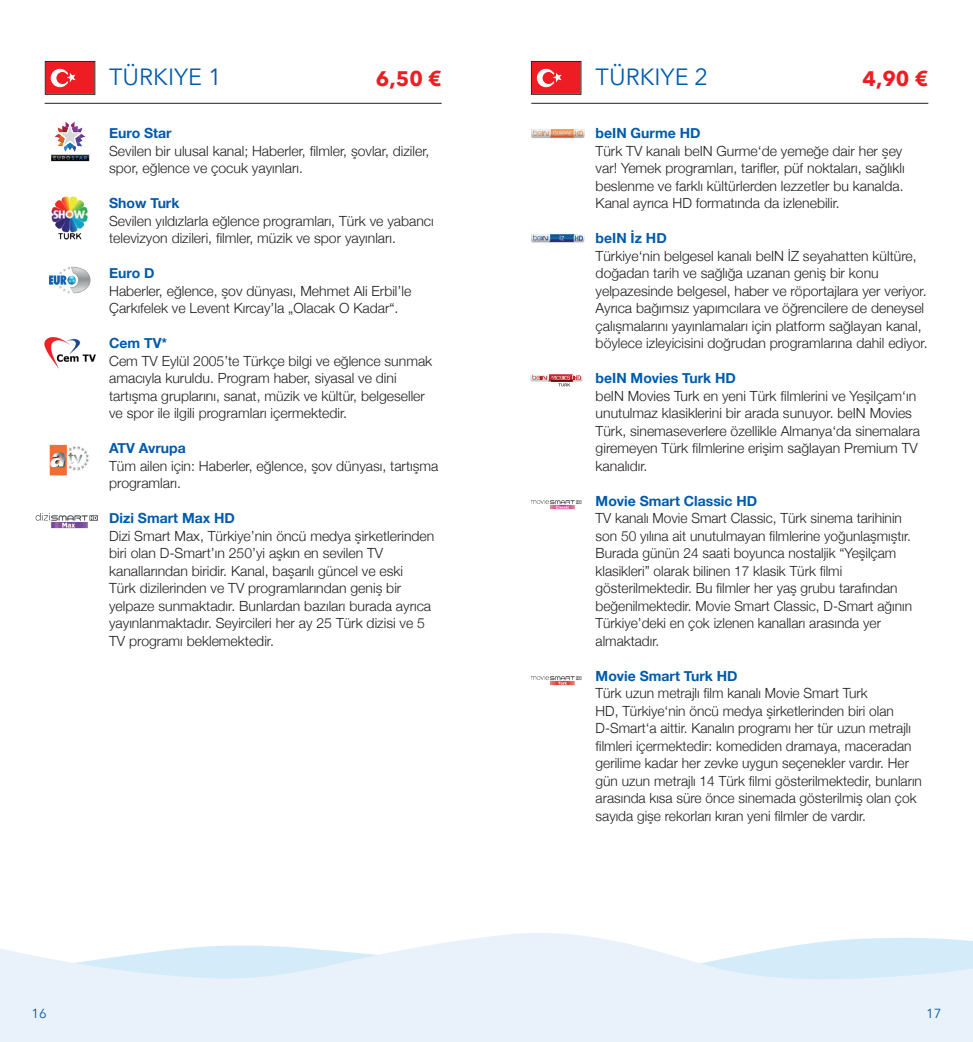
<style>
.page{position:relative;width:973px;height:1042px;background:#fff}
.page>*{position:absolute;margin:0;border:0;box-sizing:border-box;transform-origin:0 0}
.t1{font:23.45px "Avenir Next";color:#015aaa}
.t2{font:700 21px "Avenir Next";color:#ee1d23}
.t3{font:300 14px/17.5px "Helvetica Neue";color:#231f20}
.t4{font:700 14px "Helvetica Neue";color:#015aaa}
.t5{font:13.12px "Avenir Next";color:#015aaa}
</style>
<div class="page">
<svg style="left:0;top:933px;width:972px;height:109px;fill:#e9f2fa"></svg>
<hr style="left:45px;top:103px;width:396px;height:1px;background:#231f20">
<div style="left:45px;top:61px;width:50px;height:34px;background:#ee1d23"></div>
<svg style="left:51px;top:69px;width:25px;height:18px"></svg>
<div style="left:45px;top:61px;width:50px;height:34px;border:1px solid #231f20"></div>
<img style="left:51px;top:121px;width:39px;height:40px">
<img style="left:52px;top:196px;width:36px;height:44px">
<img style="left:48px;top:266px;width:43px;height:28px">
<img style="left:35px;top:513px;width:63px;height:15px">
<img style="left:49px;top:444px;width:40px;height:32px">
<img style="left:44px;top:337px;width:52px;height:32px">
<hr style="left:531px;top:103px;width:397px;height:1px;background:#231f20">
<div style="left:531px;top:61px;width:50px;height:34px;background:#ee1d23"></div>
<svg style="left:536px;top:69px;width:25px;height:18px"></svg>
<div style="left:531px;top:61px;width:50px;height:34px;border:1px solid #231f20"></div>
<img style="left:531px;top:129px;width:53px;height:10px">
<img style="left:531px;top:235px;width:53px;height:8px">
<svg style="left:530px;top:374px;width:52px;height:12px"></svg>
<img style="left:531px;top:498px;width:51px;height:11px">
<img style="left:531px;top:674px;width:51px;height:11px">
<h1 class="t1" style="left:109px;top:57px;width:114px">TÜRKIYE 1</h1>
<h2 class="t2" style="left:376px;top:60px;width:67px">6,50 €</h2>
<h1 class="t1" style="left:595px;top:57px;width:114px">TÜRKIYE 2</h1>
<p class="t4" style="left:595px;top:122px;width:106px">beIN Gurme HD</p>
<p class="t3" style="left:595px;top:141px;width:310px">Türk TV kanalı beIN Gurme‘de yemeğe dair her şey var! Yemek programları, tarifler, püf noktaları, sağlıklı beslenme ve farklı kültürlerden lezzetler bu kanalda.<br>Kanal ayrıca HD formatında da izlenebilir.</p>
<p class="t4" style="left:595px;top:227px;width:73px">beIN İz HD</p>
<p class="t3" style="left:595px;top:246px;width:333px">Türkiye‘nin belgesel kanalı beIN İZ seyahatten kültüre, doğadan tarih ve sağlığa uzanan geniş bir konu yelpazesinde belgesel, haber ve röportajlara yer veriyor.<br>Ayrıca bağımsız yapımcılara ve öğrencilere de deneysel çalışmalarını yayınlamaları için platform sağlayan kanal, böylece izleyicisini doğrudan programlarına dahil ediyor.</p>
<p class="t4" style="left:595px;top:367px;width:142px">beIN Movies Turk HD</p>
<p class="t3" style="left:595px;top:386px;width:326px">beIN Movies Turk en yeni Türk filmlerini ve Yeşilçam‘ın unutulmaz klasiklerini bir arada sunuyor. beIN Movies Türk, sinemaseverlere özellikle Almanya‘da sinemalara giremeyen Türk filmlerine erişim sağlayan Premium TV kanalıdır.</p>
<p class="t4" style="left:595px;top:490px;width:163px">Movie Smart Classic HD</p>
<p class="t3" style="left:595px;top:509px;width:318px">TV kanalı Movie Smart Classic, Türk sinema tarihinin son 50 yılına ait unutulmayan filmlerine yoğunlaşmıştır.<br>Burada günün 24 saati boyunca nostaljik “Yeşilçam klasikleri” olarak bilinen 17 klasik Türk filmi gösterilmektedir. Bu filmler her yaş grubu tarafından beğenilmektedir. Movie Smart Classic, D-Smart ağının Türkiye’deki en çok izlenen kanalları arasında yer almaktadır.</p>
<p class="t4" style="left:595px;top:665px;width:143px">Movie Smart Turk HD</p>
<p class="t3" style="left:595px;top:684px;width:328px">Türk uzun metrajlı film kanalı Movie Smart Turk<br>HD, Türkiye‘nin öncü medya şirketlerinden biri olan D-Smart‘a aittir. Kanalın programı her tür uzun metrajlı filmleri içermektedir: komediden dramaya, maceradan gerilime kadar her zevke uygun seçenekler vardır. Her gün uzun metrajlı 14 Türk filmi gösterilmektedir, bunların arasında kısa süre önce sinemada gösterilmiş olan çok sayıda gişe rekorları kıran yeni filmler de vardır.</p>
<h2 class="t2" style="left:862px;top:60px;width:67px">4,90 €</h2>
<p class="t4" style="left:109px;top:122px;width:64px">Euro Star</p>
<p class="t3" style="left:109px;top:141px;width:322px">Sevilen bir ulusal kanal; Haberler, filmler, şovlar, diziler, spor, eğlence ve çocuk yayınları.</p>
<p class="t4" style="left:109px;top:192px;width:72px">Show Turk</p>
<p class="t3" style="left:109px;top:211px;width:326px">Sevilen yıldızlarla eğlence programları, Türk ve yabancı televizyon dizileri, filmler, müzik ve spor yayınları.</p>
<p class="t4" style="left:109px;top:262px;width:47px">Euro D</p>
<p class="t3" style="left:109px;top:281px;width:303px">Haberler, eğlence, şov dünyası, Mehmet Ali Erbil’le<br>Çarkıfelek ve Levent Kırcay’la „Olacak O Kadar“.</p>
<p class="t4" style="left:109px;top:332px;width:60px">Cem TV*</p>
<p class="t3" style="left:109px;top:351px;width:324px">Cem TV Eylül 2005’te Türkçe bilgi ve eğlence sunmak amacıyla kuruldu. Program haber, siyasal ve dini tartışma gruplarını, sanat, müzik ve kültür, belgeseller ve spor ile ilgili programları içermektedir.</p>
<p class="t4" style="left:109px;top:437px;width:78px">ATV Avrupa</p>
<p class="t3" style="left:109px;top:456px;width:331px">Tüm ailen için: Haberler, eğlence, şov dünyası, tartışma programları.</p>
<p class="t4" style="left:109px;top:507px;width:127px">Dizi Smart Max HD</p>
<p class="t3" style="left:109px;top:526px;width:326px">Dizi Smart Max, Türkiye’nin öncü medya şirketlerinden biri olan D-Smart’ın 250’yi aşkın en sevilen TV kanallarından biridir. Kanal, başarılı güncel ve eski<br>Türk dizilerinden ve TV programlarından geniş bir yelpaze sunmaktadır. Bunlardan bazıları burada ayrıca yayınlanmaktadır. Seyircileri her ay 25 Türk dizisi ve 5<br>TV programı beklemektedir.</p>
<p class="t5" style="left:32px;top:1003px;width:17px">16</p>
<p class="t5" style="left:925px;top:1003px;width:17px">17</p>
</div>
